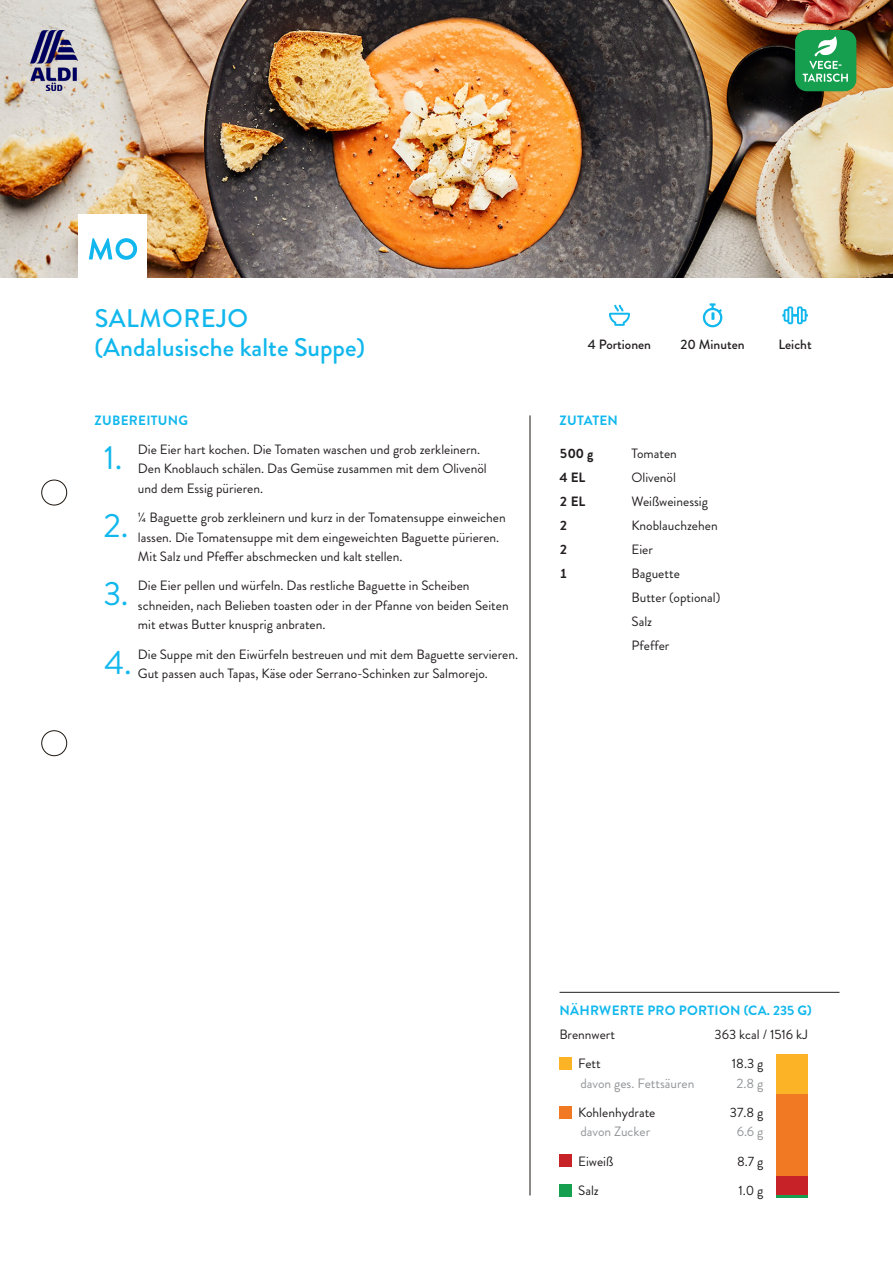
<style>
.page{position:relative;width:893px;height:1263px;background:#fff}
.page>*{position:absolute;margin:0;border:0;box-sizing:border-box;transform-origin:0 0}
.Zubereitungsliste{font:33.6px "Brandon Grotesque";color:#12b8ed}
.Headline_1{font:500 25.5px/29.2px "Brandon Grotesque";color:#12b8ed}
.Zubereitungsliste-2{font:13.5px/19.5px "Brandon Grotesque";color:#231f20}
.Absatzformat_1{font:13.5px "Brandon Grotesque";color:#231f20}
.Headline_2{font:700 13.5px "Brandon Grotesque";letter-spacing:.02em;color:#12b8ed}
.Naehrwerte_Liste{font:13.5px "Brandon Grotesque";color:#231f20}
.Naehrwerte_Liste-2{font:13.5px "Brandon Grotesque";color:#939598}
.txt{font:500 13.5px "Brandon Grotesque";color:#231f20}
.Headline_2-2{font:13.5px "Brandon Grotesque";color:#231f20}
.Absatzformat_1-2{font:700 13.5px "Brandon Grotesque";color:#231f20}
</style>
<div class="page">
<div style="left:42px;top:480px;width:25px;height:25px;border:1px solid #1d160f;border-radius:50%"></div>
<div style="left:42px;top:730px;width:25px;height:26px;border:1px solid #1d160f;border-radius:50%"></div>
<div style="left:559px;top:1057px;width:13px;height:13px;background:#fcb325"></div>
<div style="left:559px;top:1105px;width:13px;height:13px;background:#f27923"></div>
<div style="left:559px;top:1154px;width:13px;height:13px;background:#c62227"></div>
<div style="left:559px;top:1183px;width:13px;height:13px;background:#169f4e"></div>
<hr style="left:530px;top:415px;width:1px;height:780px;background:#1d160f">
<hr style="left:560px;top:992px;width:279px;height:1px;background:#231f20">
<svg style="left:782px;top:306px;width:26px;height:18px"></svg>
<svg style="left:703px;top:303px;width:19px;height:24px"></svg>
<svg style="left:609px;top:305px;width:21px;height:21px"></svg>
<img style="left:0;top:0;width:893px;height:278px">
<div style="left:78px;top:214px;width:69px;height:69px;background:#fff"></div>
<svg style="left:89px;top:238px;width:48px;height:22px"></svg>
<div style="left:777px;top:1053px;width:31px;height:40px;background:#fcb325"></div>
<div style="left:777px;top:1093px;width:31px;height:83px;background:#f27923"></div>
<hr style="left:777px;top:1195px;width:31px;height:2px;background:#169f4e">
<img style="left:30px;top:30px;width:47px;height:60px">
<div style="left:777px;top:1176px;width:31px;height:19px;background:#c62227"></div>
<div style="left:795px;top:30px;width:61px;height:61px;background:#169f4e;border-radius:12px"></div>
<svg style="left:803px;top:36px;width:45px;height:46px"></svg>
<p class="Headline_1" style="left:94px;top:304px;width:272px">SALMOREJO (Andalusische kalte Suppe)</p>
<p class="Headline_2" style="left:95px;top:411px;width:95px">ZUBEREITUNG</p>
<p class="Zubereitungsliste" style="left:104px;top:434px;width:20px">1.</p>
<p class="Zubereitungsliste-2" style="left:138px;top:440px;width:350px">Die Eier hart kochen. Die Tomaten waschen und grob zerkleinern.<br>Den Knoblauch schälen. Das Gemüse zusammen mit dem Olivenöl und dem Essig pürieren.</p>
<p class="Zubereitungsliste" style="left:104px;top:502px;width:27px">2.</p>
<p class="Zubereitungsliste-2" style="left:138px;top:508px;width:369px">¼ Baguette grob zerkleinern und kurz in der Tomatensuppe einweichen lassen. Die Tomatensuppe mit dem eingeweichten Baguette pürieren.<br>Mit Salz und Pfeffer abschmecken und kalt stellen.</p>
<p class="Zubereitungsliste" style="left:104px;top:571px;width:26px">3.</p>
<p class="Zubereitungsliste-2" style="left:138px;top:576px;width:372px">Die Eier pellen und würfeln. Das restliche Baguette in Scheiben schneiden, nach Belieben toasten oder in der Pfanne von beiden Seiten mit etwas Butter knusprig anbraten.</p>
<p class="Zubereitungsliste" style="left:104px;top:639px;width:29px">4.</p>
<p class="Zubereitungsliste-2" style="left:138px;top:644px;width:382px">Die Suppe mit den Eiwürfeln bestreuen und mit dem Baguette servieren.<br>Gut passen auch Tapas, Käse oder Serrano-Schinken zur Salmorejo.</p>
<p class="txt" style="left:588px;top:335px;width:65px">4 Portionen</p>
<p class="txt" style="left:680px;top:335px;width:66px">20 Minuten</p>
<p class="txt" style="left:778px;top:335px;width:35px">Leicht</p>
<p class="Headline_2" style="left:560px;top:411px;width:60px">ZUTATEN</p>
<p class="Absatzformat_1-2" style="left:560px;top:444px;width:35px">500 g</p>
<p class="Absatzformat_1" style="left:631px;top:444px;width:47px">Tomaten</p>
<p class="Absatzformat_1-2" style="left:559px;top:468px;width:27px">4 EL</p>
<p class="Absatzformat_1" style="left:631px;top:468px;width:46px">Olivenöl</p>
<p class="Absatzformat_1-2" style="left:559px;top:492px;width:27px">2 EL</p>
<p class="Absatzformat_1" style="left:631px;top:492px;width:78px">Weißweinessig</p>
<p class="Absatzformat_1-2" style="left:559px;top:516px;width:10px">2</p>
<p class="Absatzformat_1" style="left:631px;top:516px;width:88px">Knoblauchzehen</p>
<p class="Absatzformat_1-2" style="left:559px;top:540px;width:10px">2</p>
<p class="Absatzformat_1" style="left:631px;top:540px;width:23px">Eier</p>
<p class="Absatzformat_1-2" style="left:559px;top:564px;width:10px">1</p>
<p class="Absatzformat_1" style="left:631px;top:564px;width:50px">Baguette</p>
<p class="Absatzformat_1" style="left:631px;top:588px;width:90px">Butter (optional)</p>
<p class="Absatzformat_1" style="left:631px;top:612px;width:22px">Salz</p>
<p class="Absatzformat_1" style="left:631px;top:636px;width:39px">Pfeffer</p>
<p class="Headline_2" style="left:559px;top:1000px;width:254px">NÄHRWERTE PRO PORTION (CA. 235 G)</p>
<p class="Headline_2-2" style="left:559px;top:1025px;width:57px">Brennwert</p>
<p class="Headline_2-2" style="left:715px;top:1025px;width:95px">363 kcal / 1516 kJ</p>
<p class="Naehrwerte_Liste" style="left:578px;top:1054px;width:24px">Fett</p>
<p class="Naehrwerte_Liste-2" style="left:580px;top:1074px;width:116px">davon ges. Fettsäuren</p>
<p class="Naehrwerte_Liste" style="left:732px;top:1054px;width:33px">18.3 g</p>
<p class="Naehrwerte_Liste-2" style="left:736px;top:1074px;width:28px">2.8 g</p>
<p class="Naehrwerte_Liste" style="left:578px;top:1103px;width:79px">Kohlenhydrate</p>
<p class="Naehrwerte_Liste-2" style="left:580px;top:1122px;width:71px">davon Zucker</p>
<p class="Naehrwerte_Liste" style="left:730px;top:1103px;width:35px">37.8 g</p>
<p class="Naehrwerte_Liste-2" style="left:737px;top:1122px;width:28px">6.6 g</p>
<p class="Naehrwerte_Liste" style="left:578px;top:1152px;width:37px">Eiweiß</p>
<p class="Naehrwerte_Liste" style="left:737px;top:1152px;width:28px">8.7 g</p>
<p class="Naehrwerte_Liste" style="left:578px;top:1181px;width:22px">Salz</p>
<p class="Naehrwerte_Liste" style="left:738px;top:1181px;width:26px">1.0 g</p>
</div>
